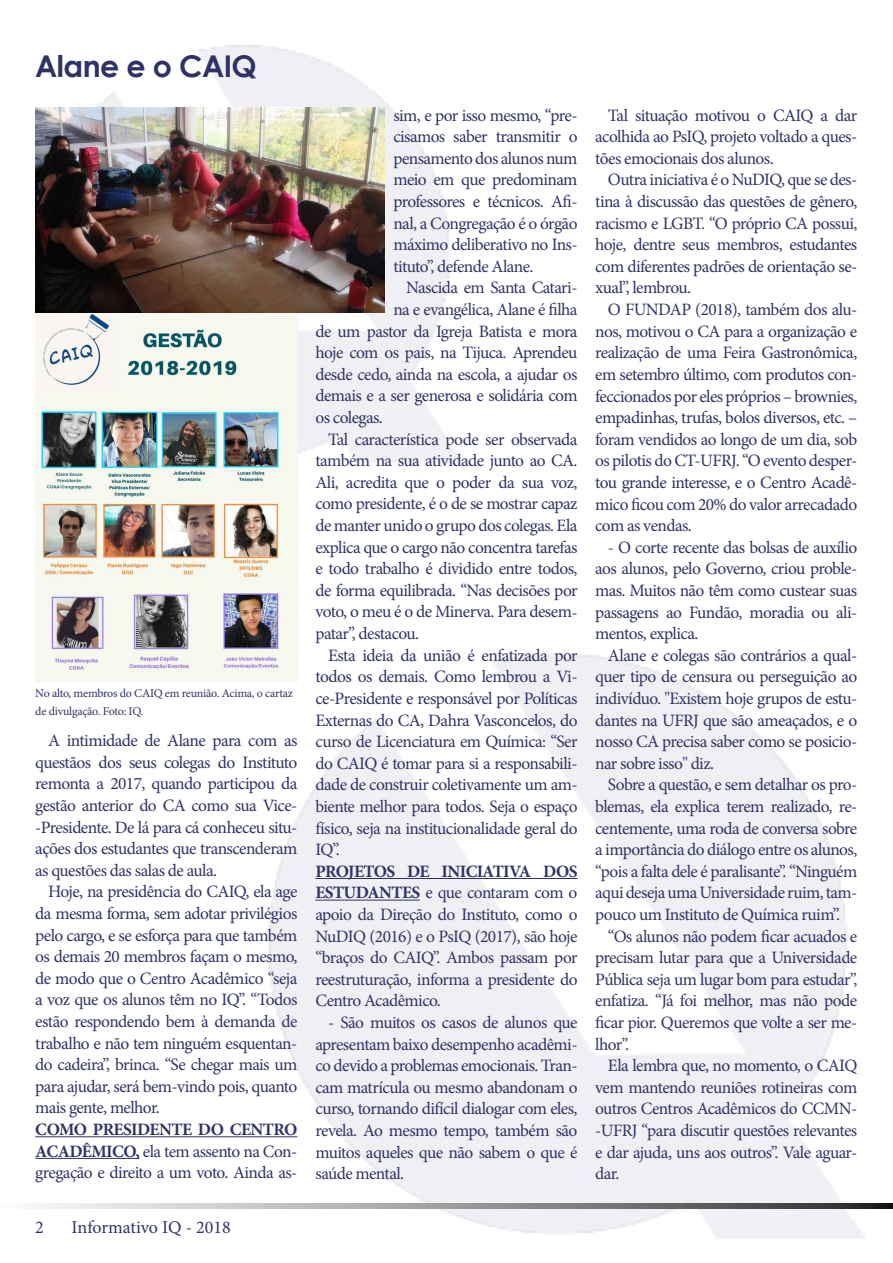
<style>
.page{position:relative;width:893px;height:1263px;background:#fff}
.page>*{position:absolute;margin:0;border:0;box-sizing:border-box;transform-origin:0 0}
.t1{font:700 30px "Century Gothic";letter-spacing:-.02em;color:#303266}
.t2{font:18px "Minion Pro";letter-spacing:-.005em;color:#303265}
.t3{font:17.4px/21.6px "Minion Pro";letter-spacing:-.035em;color:#303266;text-align:justify}
.t4{font:12px/18px "Minion Pro";letter-spacing:-.02em;color:#303266}
.s1{font-weight:700}
</style>
<div class="page">
<img style="left:35px;top:45px;width:830px;height:1194px">
<svg style="left:35px;top:1203px;width:858px;height:6px;background:#949494"></svg>
<hr style="left:35px;top:1136px;width:262px;height:1px;background:#303266">
<hr style="left:35px;top:1158px;width:104px;height:1px;background:#303266">
<hr style="left:315px;top:878px;width:263px;height:1px;background:#303266">
<hr style="left:315px;top:900px;width:105px;height:1px;background:#303266">
<img style="left:35px;top:312px;width:263px;height:369px">
<img style="left:36px;top:107px;width:349px;height:205px">
<h1 class="t1" style="left:35px;top:43px;width:223px">Alane e o CAIQ</h1>
<p class="t4" style="left:35px;top:684px;width:259px">No alto, membros do CAIQ em reunião. Acima, o cartaz de divulgação. Foto: IQ.</p>
<p class="t3" style="left:35px;top:730px;width:264px;text-indent:13px">A intimidade de Alane para com as questãos dos seus colegas do Instituto remonta a 2017, quando participou da gestão anterior do CA como sua Vice--Presidente. De lá para cá conheceu situ&shy;ações dos estudantes que transcenderam as questões das salas de aula.</p>
<p class="t3" style="left:35px;top:881px;width:264px;text-indent:13px">Hoje, na presidência do CAIQ, ela age da mesma forma, sem adotar privilégios pelo cargo, e se esforça para que também os demais 20 membros façam o mesmo, de modo que o Centro Acadêmico “seja a voz que os alunos têm no IQ”. “Todos estão respondendo bem à demanda de trabalho e não tem ninguém esquentan&shy;do cadeira”, brinca. “Se chegar mais um para ajudar, será bem-vindo pois, quanto mais gente, melhor.</p>
<p class="t3" style="left:35px;top:1119px;width:264px"><span class="s1">COMO PRESIDENTE DO CENTRO ACADÊMICO,</span> ela tem assento na Con&shy;gregação e direito a um voto. Ainda as-</p>
<p class="t2" style="left:35px;top:1215px;width:10px">2</p>
<p class="t2" style="left:72px;top:1215px;width:161px">Informativo IQ - 2018</p>
<p class="t3" style="left:393px;top:104px;width:186px">sim, e por isso mesmo, “pre&shy;cisamos saber transmitir o pensamento dos alunos num meio em que predominam professores e técnicos. Afi&shy;nal, a Congregação é o órgão máximo deliberativo no Ins&shy;tituto”, defende Alane.</p>
<p class="t3" style="left:406px;top:277px;width:173px">Nascida em Santa Catari-</p>
<p class="t3" style="left:393px;top:299px;width:186px">na e evangélica, Alane é filha</p>
<p class="t3" style="left:315px;top:320px;width:264px">de um pastor da Igreja Batista e mora</p>
<p class="t3" style="left:315px;top:342px;width:264px">hoje com os pais, na Tijuca. Aprendeu</p>
<p class="t3" style="left:315px;top:364px;width:264px">desde cedo, ainda na escola, a ajudar os</p>
<p class="t3" style="left:315px;top:385px;width:264px">demais e a ser generosa e solidária com</p>
<p class="t3" style="left:315px;top:407px;width:69px">os colegas.</p>
<p class="t3" style="left:328px;top:428px;width:251px">Tal característica pode ser observada</p>
<p class="t3" style="left:315px;top:450px;width:264px">também na sua atividade junto ao CA.</p>
<p class="t3" style="left:315px;top:472px;width:264px">Ali, acredita que o poder da sua voz,</p>
<p class="t3" style="left:315px;top:493px;width:264px">como presidente, é o de se mostrar capaz</p>
<p class="t3" style="left:315px;top:515px;width:264px">de manter unido o grupo dos colegas. Ela</p>
<p class="t3" style="left:315px;top:536px;width:264px">explica que o cargo não concentra tarefas</p>
<p class="t3" style="left:315px;top:558px;width:264px">e todo trabalho é dividido entre todos,</p>
<p class="t3" style="left:315px;top:579px;width:264px">de forma equilibrada. “Nas decisões por</p>
<p class="t3" style="left:315px;top:601px;width:264px">voto, o meu é o de Minerva. Para desem-</p>
<p class="t3" style="left:315px;top:623px;width:105px">patar”, destacou.</p>
<p class="t3" style="left:328px;top:644px;width:251px">Esta ideia da união é enfatizada por</p>
<p class="t3" style="left:315px;top:666px;width:264px">todos os demais. Como lembrou a Vi-</p>
<p class="t3" style="left:315px;top:688px;width:264px">ce-Presidente e responsável por Políticas</p>
<p class="t3" style="left:315px;top:709px;width:264px">Externas do CA, Dahra Vasconcelos, do</p>
<p class="t3" style="left:315px;top:731px;width:264px">curso de Licenciatura em Química: “Ser</p>
<p class="t3" style="left:315px;top:752px;width:264px">do CAIQ é tomar para si a responsabili-</p>
<p class="t3" style="left:315px;top:774px;width:264px">dade de construir coletivamente um am-</p>
<p class="t3" style="left:315px;top:796px;width:264px">biente melhor para todos. Seja o espaço</p>
<p class="t3" style="left:315px;top:817px;width:264px">físico, seja na institucionalidade geral do</p>
<p class="t3" style="left:315px;top:839px;width:26px">IQ”.</p>
<p class="t3" style="left:315px;top:860px;width:264px"><span class="s1">PROJETOS DE INICIATIVA DOS ESTUDANTES</span> e que contaram com o apoio da Direção do Instituto, como o NuDIQ (2016) e o PsIQ (2017), são hoje “braços do CAIQ”. Ambos passam por reestruturação, informa a presidente do Centro Acadêmico.</p>
<p class="t3" style="left:315px;top:1012px;width:264px;text-indent:13px">- São muitos os casos de alunos que apresentam baixo desempenho acadêmi&shy;co devido a problemas emocionais. Tran&shy;cam matrícula ou mesmo abandonam o curso, tornando difícil dialogar com eles, revela. Ao mesmo tempo, também são muitos aqueles que não sabem o que é saúde mental.</p>
<p class="t3" style="left:595px;top:104px;width:264px;text-indent:13px">Tal situação motivou o CAIQ a dar acolhida ao PsIQ, projeto voltado a ques&shy;tões emocionais dos alunos.</p>
<p class="t3" style="left:595px;top:169px;width:264px;text-indent:13px">Outra iniciativa é o NuDIQ, que se des&shy;tina à discussão das questões de gênero, racismo e LGBT. “O próprio CA possui, hoje, dentre seus membros, estudantes com diferentes padrões de orientação se&shy;xual”, lembrou.</p>
<p class="t3" style="left:595px;top:299px;width:264px;text-indent:13px">O FUNDAP (2018), também dos alu&shy;nos, motivou o CA para a organização e realização de uma Feira Gastronômica, em setembro último, com produtos con&shy;feccionados por eles próprios – brownies, empadinhas, trufas, bolos diversos, etc. – foram vendidos ao longo de um dia, sob os pilotis do CT-UFRJ. “O evento desper&shy;tou grande interesse, e o Centro Acadê&shy;mico ficou com 20% do valor arrecadado com as vendas.</p>
<p class="t3" style="left:595px;top:536px;width:264px;text-indent:13px">- O corte recente das bolsas de auxílio aos alunos, pelo Governo, criou proble&shy;mas. Muitos não têm como custear suas passagens ao Fundão, moradia ou ali&shy;mentos, explica.</p>
<p class="t3" style="left:595px;top:644px;width:264px;text-indent:13px">Alane e colegas são contrários a qual&shy;quer tipo de censura ou perseguição ao indivíduo. "Existem hoje grupos de estu&shy;dantes na UFRJ que são ameaçados, e o nosso CA precisa saber como se posicio&shy;nar sobre isso" diz.</p>
<p class="t3" style="left:608px;top:774px;width:251px">Sobre a questão, e sem detalhar os pro-</p>
<p class="t3" style="left:595px;top:796px;width:264px">blemas, ela explica terem realizado, re-</p>
<p class="t3" style="left:595px;top:817px;width:264px">centemente, uma roda de conversa sobre</p>
<p class="t3" style="left:595px;top:839px;width:264px">a importância do diálogo entre os alunos,</p>
<p class="t3" style="left:595px;top:860px;width:264px">“pois a falta dele é paralisante”. “Ninguém</p>
<p class="t3" style="left:595px;top:882px;width:264px">aqui deseja uma Universidade ruim, tam-</p>
<p class="t3" style="left:595px;top:904px;width:247px">pouco um Instituto de Química ruim”.</p>
<p class="t3" style="left:608px;top:925px;width:251px">“Os alunos não podem ficar acuados e</p>
<p class="t3" style="left:595px;top:947px;width:264px">precisam lutar para que a Universidade</p>
<p class="t3" style="left:595px;top:968px;width:264px">Pública seja um lugar bom para estudar”,</p>
<p class="t3" style="left:595px;top:990px;width:264px">enfatiza. “Já foi melhor, mas não pode</p>
<p class="t3" style="left:595px;top:1012px;width:264px">ficar pior. Queremos que volte a ser me-</p>
<p class="t3" style="left:595px;top:1033px;width:35px">lhor”.</p>
<p class="t3" style="left:608px;top:1055px;width:251px">Ela lembra que, no momento, o CAIQ</p>
<p class="t3" style="left:595px;top:1076px;width:264px">vem mantendo reuniões rotineiras com</p>
<p class="t3" style="left:595px;top:1098px;width:264px">outros Centros Acadêmicos do CCMN-</p>
<p class="t3" style="left:595px;top:1120px;width:264px">-UFRJ “para discutir questões relevantes</p>
<p class="t3" style="left:595px;top:1141px;width:264px">e dar ajuda, uns aos outros”. Vale aguar-</p>
<p class="t3" style="left:595px;top:1163px;width:26px">dar.</p>
</div>
